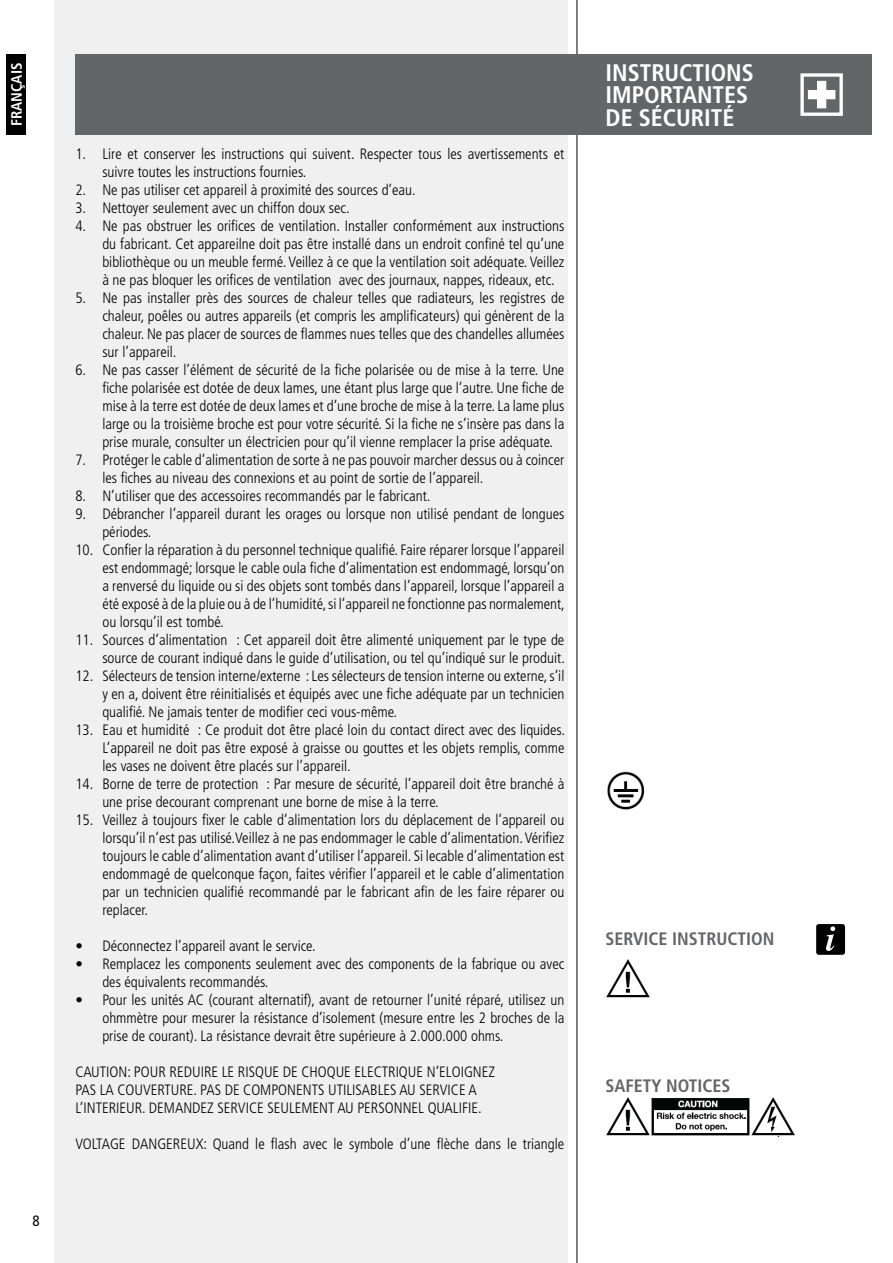
<style>
.page{position:relative;width:893px;height:1263px;background:#fff}
.page>*{position:absolute;margin:0;border:0;box-sizing:border-box;transform-origin:0 0}
.t1{font:700 condensed 24px/22.5px "Frutiger LT Std";color:#fff}
.t2{font:700 condensed 18px "Frutiger LT Std";color:#646567}
.t3{font:300 condensed 15px/18px "Frutiger LT Std";color:#000;text-align:justify}
.t4{font:700 condensed 15px "Frutiger LT Std";color:#fff}
.t5{font:condensed 15px "Frutiger LT Std";color:#000}
</style>
<div class="page">
<div style="left:54px;top:0;width:514px;height:1263px;background:#f0f0f1"></div>
<hr style="left:577px;top:0;width:1px;height:1263px;background:#000">
<div style="left:6px;top:54px;width:20px;height:81px;background:#000"></div>
<div style="left:75px;top:54px;width:797px;height:81px;background:#646567"></div>
<div style="left:800px;top:73px;width:43px;height:43px;border:3px solid #fff"></div>
<svg style="left:808px;top:81px;width:27px;height:27px"></svg>
<div style="left:816px;top:924px;width:29px;height:31px;background:#000;border-radius:3px"></div>
<svg style="left:826px;top:926px;width:9px;height:25px"></svg>
<img style="left:607px;top:771px;width:38px;height:39px">
<img style="left:606px;top:1097px;width:189px;height:40px">
<img style="left:607px;top:959px;width:43px;height:39px">
<p class="t4" style="left:8px;top:126px;width:65px;rotate:-90deg">FRANÇAIS</p>
<p class="t5" style="left:33px;top:1211px;width:9px">8</p>
<p class="t3" style="left:102px;top:145px;width:463px;text-indent:-27px">1. Lire et conserver les instructions qui suivent. Respecter tous les avertissements et suivre toutes les instructions fournies.</p>
<p class="t3" style="left:75px;top:181px;width:342px">2. Ne pas utiliser cet appareil à proximité des sources d’eau.</p>
<p class="t3" style="left:75px;top:199px;width:276px">3. Nettoyer seulement avec un chiffon doux sec.</p>
<p class="t3" style="left:102px;top:217px;width:464px;text-indent:-27px">4. Ne pas obstruer les orifices de ventilation. Installer conformément aux instructions du fabricant. Cet appareilne doit pas être installé dans un endroit confiné tel qu’une bibliothèque ou un meuble fermé. Veillez à ce que la ventilation soit adéquate. Veillez à ne pas bloquer les orifices de ventilation avec des journaux, nappes, rideaux, etc.</p>
<p class="t3" style="left:102px;top:289px;width:464px;text-indent:-27px">5. Ne pas installer près des sources de chaleur telles que radiateurs, les registres de chaleur, poêles ou autres appareils (et compris les amplificateurs) qui génèrent de la chaleur. Ne pas placer de sources de flammes nues telles que des chandelles allumées sur l’appareil.</p>
<p class="t3" style="left:102px;top:361px;width:464px;text-indent:-27px">6. Ne pas casser l’élément de sécurité de la fiche polarisée ou de mise à la terre. Une fiche polarisée est dotée de deux lames, une étant plus large que l’autre. Une fiche de mise à la terre est dotée de deux lames et d’une broche de mise à la terre. La lame plus large ou la troisième broche est pour votre sécurité. Si la fiche ne s’insère pas dans la prise murale, consulter un électricien pour qu’il vienne remplacer la prise adéquate.</p>
<p class="t3" style="left:102px;top:451px;width:463px;text-indent:-27px">7. Protéger le cable d’alimentation de sorte à ne pas pouvoir marcher dessus ou à coincer les fiches au niveau des connexions et au point de sortie de l’appareil.</p>
<p class="t3" style="left:75px;top:487px;width:357px">8. N’utiliser que des accessoires recommandés par le fabricant.</p>
<p class="t3" style="left:102px;top:505px;width:463px;text-indent:-27px">9. Débrancher l’appareil durant les orages ou lorsque non utilisé pendant de longues périodes.</p>
<p class="t3" style="left:102px;top:541px;width:464px;text-indent:-27px">10. Confier la réparation à du personnel technique qualifié. Faire réparer lorsque l’appareil est endommagé; lorsque le cable oula fiche d’alimentation est endommagé, lorsqu’on a renversé du liquide ou si des objets sont tombés dans l’appareil, lorsque l’appareil a été exposé à de la pluie ou à de l’humidité, si l’appareil ne fonctionne pas normalement, ou lorsqu’il est tombé.</p>
<p class="t3" style="left:75px;top:631px;width:491px;text-align:right">11. Sources d’alimentation : Cet appareil doit être alimenté uniquement par le type de source de courant indiqué dans le guide d’utilisation, ou tel qu’indiqué sur le produit.</p>
<p class="t3" style="left:102px;top:667px;width:464px;text-indent:-27px">12. Sélecteurs de tension interne/externe : Les sélecteurs de tension interne ou externe, s’il y en a, doivent être réinitialisés et équipés avec une fiche adéquate par un technicien qualifié. Ne jamais tenter de modifier ceci vous-même.</p>
<p class="t3" style="left:102px;top:721px;width:464px;text-indent:-27px">13. Eau et humidité : Ce produit dot être placé loin du contact direct avec des liquides.<br>L’appareil ne doit pas être exposé à graisse ou gouttes et les objets remplis, comme les vases ne doivent être placés sur l’appareil.</p>
<p class="t3" style="left:102px;top:775px;width:463px;text-indent:-27px">14. Borne de terre de protection : Par mesure de sécurité, l’appareil doit être branché à une prise decourant comprenant une borne de mise à la terre.</p>
<p class="t3" style="left:102px;top:811px;width:464px;text-indent:-27px">15. Veillez à toujours fixer le cable d’alimentation lors du déplacement de l’appareil ou lorsqu’il n’est pas utilisé.Veillez à ne pas endommager le cable d’alimentation. Vérifiez toujours le cable d’alimentation avant d’utiliser l’appareil. Si lecable d’alimentation est endommagé de quelconque façon, faites vérifier l’appareil et le cable d’alimentation par un technicien qualifié recommandé par le fabricant afin de les faire réparer ou replacer.</p>
<p class="t3" style="left:75px;top:937px;width:242px">• Déconnectez l’appareil avant le service.</p>
<p class="t3" style="left:102px;top:955px;width:463px;text-indent:-27px">• Remplacez les components seulement avec des components de la fabrique ou avec des équivalents recommandés.</p>
<p class="t3" style="left:102px;top:991px;width:463px;text-indent:-27px">• Pour les unités AC (courant alternatif), avant de retourner l’unité réparé, utilisez un ohmmètre pour mesurer la résistance d’isolement (mesure entre les 2 broches de la prise de courant). La résistance devrait être supérieure à 2.000.000 ohms.</p>
<p class="t3" style="left:75px;top:1063px;width:421px;text-align:left">CAUTION: POUR REDUIRE LE RISQUE DE CHOQUE ELECTRIQUE N’ELOIGNEZ<br>PAS LA COUVERTURE. PAS DE COMPONENTS UTILISABLES AU SERVICE A<br>L’INTERIEUR. DEMANDEZ SERVICE SEULEMENT AU PERSONNEL QUALIFIE.</p>
<p class="t3" style="left:75px;top:1135px;width:490px">VOLTAGE DANGEREUX: Quand le flash avec le symbole d’une flèche dans le triangle</p>
<h1 class="t1" style="left:606px;top:61px;width:150px">INSTRUCTIONS<br>IMPORTANTES<br>DE SÉCURITÉ</h1>
<p class="t2" style="left:606px;top:928px;width:170px">SERVICE INSTRUCTION</p>
<p class="t2" style="left:606px;top:1074px;width:126px">SAFETY NOTICES</p>
</div>
